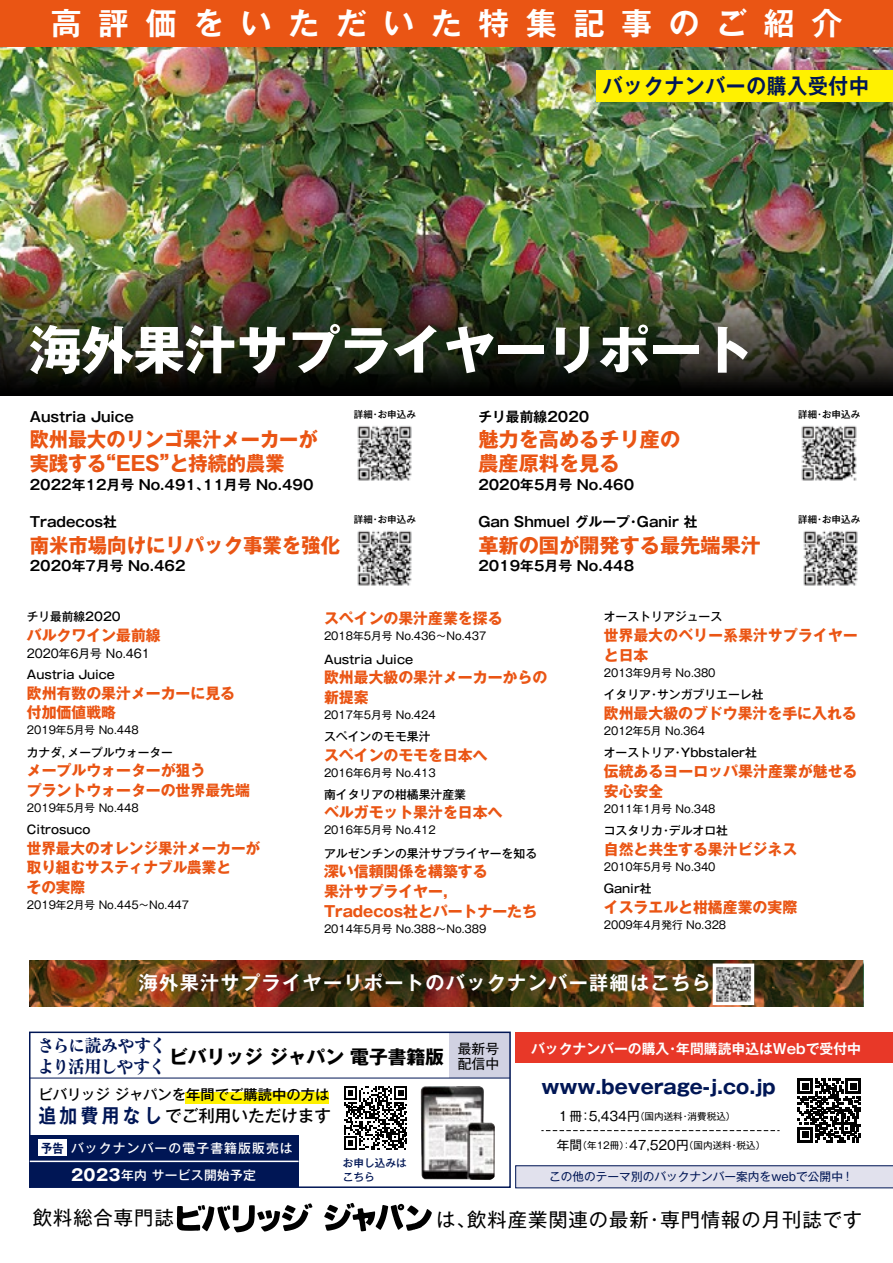
<style>
.page{position:relative;width:893px;height:1263px;background:#fff}
.page>*{position:absolute;margin:0;border:0;box-sizing:border-box;transform-origin:0 0}
.t1{font:700 52.05px "Gothic MB101 Pro";letter-spacing:-.01em;color:#fff}
.t2{font:700 30.9px "Gothic MB101 Pro De";letter-spacing:.54em;color:#fff}
.t3{font:700 21.3px "Gothic MB101 Pro De";letter-spacing:.04em;color:#001655;scale:.93 1}
.t4{font:700 20.25px/24px "Gothic MB101 Pro";color:#ea5514}
.t5{font:700 20.25px/24px "Gothic MB101 Pro";color:#ea5514;scale:.95 1}
.t6{font:700 20.25px "Gothic MB101 Pro";color:#ea5514;scale:.96 1}
.t7{font:19.35px "Gothic MB101 Pro";letter-spacing:.05em;color:#000}
.t8{font:700 19.2px "Gothic MB101 Pro De";letter-spacing:.07em;color:#fff}
.t9{font:700 19.2px "Gothic MB101 Pro";color:#001655}
.t10{font:700 18.75px "Gothic MB101 Pro";color:#000}
.t11{font:18px/21px "Matisse Pro B";letter-spacing:-.065em;color:#001655;scale:.95 1}
.t12{font:500 16.5px "Gothic MB101 Pro";color:#000}
.t13{font:700 15.15px/19.8px "Gothic MB101 Pro";color:#ea5514}
.t14{font:700 15.15px/19.8px "Gothic MB101 Pro";letter-spacing:.025em;color:#ea5514;scale:.96 1}
.t15{font:700 15px/19.8px "Gothic MB101 Pro";color:#ea5514}
.t16{font:500 14.25px "Gothic MB101 Pro";color:#000}
.t17{font:700 13.8px "Gothic MB101 Pro De";color:#000}
.t18{font:700 13.8px "Gothic MB101 Pro De";color:#fff}
.t19{font:13.8px/15px "Gothic MB101 Pro";color:#000}
.t20{font:500 12.75px/27px "Gothic MB101 Pro";letter-spacing:.09em;color:#fff}
.t21{font:700 12.45px "Gothic MB101 Pro De";color:#001655;scale:.9 1}
.t22{font:500 11.85px "Gothic MB101 Pro";color:#000}
.t23{font:11.85px "Gothic MB101 Pro";color:#000}
.t24{font:11.7px "Gothic MB101 Pro";color:#001655}
.t25{font:10.8px "Gothic MB101 Pro";color:#000}
.t26{font:500 10.65px/13.5px "Gothic MB101 Pro";color:#001655}
.t27{font:9.6px "Gothic MB101 Pro";color:#000}
.t28{font:500 9.6px "Gothic MB101 Pro";color:#000}
.s1{font-family:"Gothic MB101 Pro De";font-weight:700;font-size:19.65px;color:#001655}
.s2{font-weight:700;font-size:15.9px}
.s3{font-size:12.75px}
</style>
<div class="page">
<img style="left:0;top:47px;width:893px;height:226px">
<div style="left:0;top:0;width:893px;height:47px;background:#ea5514"></div>
<img style="left:0;top:273px;width:893px;height:123px">
<img style="left:30px;top:960px;width:833px;height:47px">
<div style="left:596px;top:70px;width:297px;height:32px;background:#fff100"></div>
<svg style="left:515px;top:1165px;width:378px;height:23px;background:#d0d1e1"></svg>
<div style="left:516px;top:1032px;width:377px;height:31px;background:#e83828"></div>
<svg style="left:541px;top:1130px;width:238px;height:1px"></svg>
<svg style="left:324px;top:1203px;width:108px;height:28px"></svg>
<svg style="left:177px;top:1203px;width:135px;height:29px"></svg>
<svg style="left:797px;top:1079px;width:64px;height:63px"></svg>
<div style="left:185px;top:1092px;width:144px;height:11px;background:#fff100"></div>
<div style="left:449px;top:1032px;width:61px;height:46px;background:#d1d2e2"></div>
<svg style="left:344px;top:1086px;width:63px;height:64px"></svg>
<div style="left:29px;top:1031px;width:482px;height:157px;border:2px solid #001655"></div>
<hr style="left:30px;top:1078px;width:480px;height:1px;background:#001655">
<div style="left:30px;top:1135px;width:269px;height:52px;background:#001655"></div>
<hr style="left:30px;top:1160px;width:269px;height:2px;background:#fff">
<div style="left:38px;top:1140px;width:29px;height:16px;background:#fff"></div>
<img style="left:420px;top:1086px;width:75px;height:94px">
<img style="left:357px;top:426px;width:55px;height:55px">
<img style="left:357px;top:531px;width:55px;height:55px">
<img style="left:801px;top:426px;width:56px;height:55px">
<img style="left:803px;top:531px;width:55px;height:55px">
<img style="left:713px;top:963px;width:41px;height:42px">
<h2 class="t2" style="left:51px;top:-2px;width:793px">高評価をいただいた特集記事のご紹介</h2>
<h3 class="t3" style="left:603px;top:68px;width:288px">バックナンバーの購入受付中</h3>
<h1 class="t1" style="left:30px;top:307px;width:725px">海外果汁サプライヤーリポート</h1>
<p class="t17" style="left:30px;top:405px;width:106px">Austria Juice</p>
<p class="t28" style="left:354px;top:407px;width:64px">詳細・お申込み</p>
<h3 class="t5" style="left:30px;top:425px;width:304px">欧州最大のリンゴ果汁メーカーが実践する“EES”と持続的農業</h3>
<p class="t17" style="left:30px;top:473px;width:285px">2022年12月号 No.491、11月号 No.490</p>
<p class="t17" style="left:30px;top:511px;width:89px">Tradecos社</p>
<h3 class="t6" style="left:30px;top:528px;width:325px">南米市場向けにリパック事業を強化</h3>
<p class="t17" style="left:30px;top:554px;width:157px">2020年7月号 No.462</p>
<p class="t28" style="left:354px;top:512px;width:64px">詳細・お申込み</p>
<p class="t17" style="left:478px;top:405px;width:113px">チリ最前線2020</p>
<h3 class="t4" style="left:478px;top:425px;width:203px">魅力を高めるチリ産の農産原料を見る</h3>
<p class="t17" style="left:478px;top:473px;width:157px">2020年5月号 No.460</p>
<p class="t17" style="left:478px;top:511px;width:221px">Gan Shmuel グループ・Ganir 社</p>
<h3 class="t4" style="left:478px;top:530px;width:284px">革新の国が開発する最先端果汁</h3>
<p class="t17" style="left:478px;top:554px;width:157px">2019年5月号 No.448</p>
<p class="t28" style="left:798px;top:407px;width:64px">詳細・お申込み</p>
<p class="t28" style="left:798px;top:512px;width:64px">詳細・お申込み</p>
<p class="t22" style="left:27px;top:607px;width:95px">チリ最前線2020</p>
<h3 class="t15" style="left:27px;top:623px;width:135px">バルクワイン最前線</h3>
<p class="t23" style="left:27px;top:643px;width:124px">2020年6月号 No.461</p>
<p class="t22" style="left:27px;top:665px;width:90px">Austria Juice</p>
<h3 class="t15" style="left:27px;top:681px;width:210px">欧州有数の果汁メーカーに見る付加価値戦略</h3>
<p class="t25" style="left:27px;top:721px;width:113px">2019年5月号 No.448</p>
<p class="t22" style="left:27px;top:742px;width:148px">カナダ，メープルウォーター</p>
<h3 class="t15" style="left:27px;top:759px;width:225px">メープルウォーターが狙う<br>プラントウォーターの世界最先端</h3>
<p class="t25" style="left:27px;top:799px;width:113px">2019年5月号 No.448</p>
<p class="t22" style="left:27px;top:820px;width:65px">Citrosuco</p>
<h3 class="t15" style="left:27px;top:836px;width:235px">世界最大のオレンジ果汁メーカーが取り組むサスティナブル農業と<br>その実際</h3>
<p class="t25" style="left:27px;top:896px;width:164px">2019年2月号 No.445～No.447</p>
<h3 class="t15" style="left:324px;top:607px;width:180px">スペインの果汁産業を探る</h3>
<p class="t25" style="left:324px;top:627px;width:164px">2018年5月号 No.436～No.437</p>
<p class="t22" style="left:324px;top:649px;width:91px">Austria Juice</p>
<h3 class="t15" style="left:324px;top:666px;width:225px">欧州最大級の果汁メーカーからの新提案</h3>
<p class="t25" style="left:324px;top:706px;width:113px">2017年5月号 No.424</p>
<p class="t22" style="left:324px;top:727px;width:108px">スペインのモモ果汁</p>
<h3 class="t15" style="left:324px;top:743px;width:165px">スペインのモモを日本へ</h3>
<p class="t25" style="left:324px;top:763px;width:113px">2016年6月号 No.413</p>
<p class="t22" style="left:324px;top:784px;width:144px">南イタリアの柑橘果汁産業</p>
<h3 class="t15" style="left:324px;top:801px;width:180px">ベルガモット果汁を日本へ</h3>
<p class="t25" style="left:324px;top:821px;width:113px">2016年5月号 No.412</p>
<p class="t22" style="left:324px;top:843px;width:215px">アルゼンチンの果汁サプライヤーを知る</p>
<h3 class="t15" style="left:324px;top:860px;width:215px">深い信頼関係を構築する<br>果汁サプライヤー，<br>Tradecos社とパートナーたち</h3>
<p class="t25" style="left:324px;top:920px;width:164px">2014年5月号 No.388～No.389</p>
<p class="t22" style="left:604px;top:607px;width:120px">オーストリアジュース</p>
<h3 class="t14" style="left:604px;top:623px;width:266px">世界最大のベリー系果汁サプライヤーと日本</h3>
<p class="t25" style="left:604px;top:664px;width:113px">2013年9月号 No.380</p>
<p class="t22" style="left:604px;top:685px;width:161px">イタリア・サンガブリエーレ社</p>
<h3 class="t13" style="left:604px;top:701px;width:254px">欧州最大級のブドウ果汁を手に入れる</h3>
<p class="t25" style="left:604px;top:722px;width:103px">2012年5月 No.364</p>
<p class="t22" style="left:604px;top:743px;width:155px">オーストリア・Ybbstaler社</p>
<h3 class="t13" style="left:604px;top:759px;width:255px">伝統あるヨーロッパ果汁産業が魅せる安心安全</h3>
<p class="t25" style="left:604px;top:800px;width:113px">2011年1月号 No.348</p>
<p class="t22" style="left:604px;top:821px;width:126px">コスタリカ・デルオロ社</p>
<h3 class="t13" style="left:604px;top:837px;width:195px">自然と共生する果汁ビジネス</h3>
<p class="t25" style="left:604px;top:858px;width:113px">2010年5月号 No.340</p>
<p class="t22" style="left:604px;top:879px;width:50px">Ganir社</p>
<h3 class="t13" style="left:604px;top:895px;width:195px">イスラエルと柑橘産業の実際</h3>
<p class="t25" style="left:604px;top:916px;width:124px">2009年4月発行 No.328</p>
<h3 class="t8" style="left:139px;top:967px;width:573px">海外果汁サプライヤーリポートのバックナンバー詳細はこちら</h3>
<h3 class="t11" style="left:37px;top:1034px;width:138px">さらに読みやすくより活用しやすく</h3>
<h3 class="t10" style="left:169px;top:1041px;width:276px">ビバリッジ ジャパン 電子書籍版</h3>
<h3 class="t16" style="left:38px;top:1082px;width:292px">ビバリッジ ジャパンを年間でご購読中の方は</h3>
<h3 class="t12" style="left:38px;top:1102px;width:294px"><span class="s1">追加費用なし</span>でご利用いただけます</h3>
<p class="t20" style="left:71px;top:1133px;width:223px">バックナンバーの電子書籍版販売は<br><span class="s2">2023</span>年内 サービス開始予定</p>
<p class="t21" style="left:41px;top:1138px;width:27px">予告</p>
<p class="t26" style="left:343px;top:1155px;width:65px">お申し込みはこちら</p>
<p class="t19" style="left:458px;top:1039px;width:43px">最新号配信中</p>
<p class="t18" style="left:531px;top:1037px;width:331px">バックナンバーの購入・年間購読申込はWebで受付中</p>
<h3 class="t9" style="left:541px;top:1071px;width:236px">www.beverage-j.co.jp</h3>
<p class="t27" style="left:557px;top:1108px;width:180px"><span class="s3">１冊：5,434円</span>（国内送料・消費税込）</p>
<p class="t27" style="left:557px;top:1137px;width:210px"><span class="s3">年間</span>（年12冊）：<span class="s3">47,520円</span>（国内送料・税込）</p>
<p class="t24" style="left:549px;top:1167px;width:306px">この他のテーマ別のバックナンバー案内をwebで公開中！</p>
<h3 class="t7" style="left:33px;top:1202px;width:143px">飲料総合専門誌</h3>
<h3 class="t7" style="left:436px;top:1204px;width:427px">は、飲料産業関連の最新・専門情報の月刊誌です</h3>
</div>
